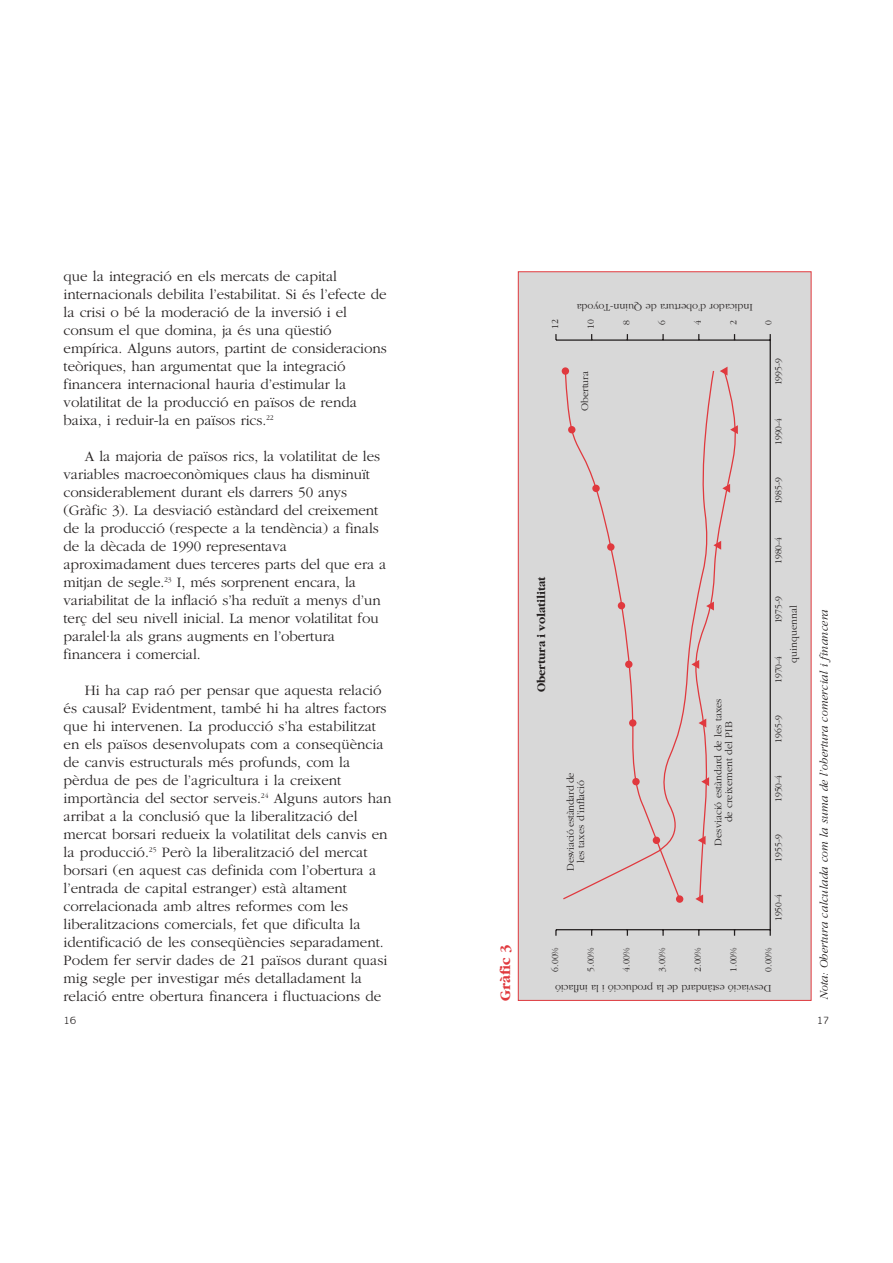
<style>
.page{position:relative;width:893px;height:1263px;background:#fff}
.page>*{position:absolute;margin:0;border:0;box-sizing:border-box;transform-origin:0 0}
.t1{font:300 15px/18px "Garamond";letter-spacing:-.005em;color:#231f1f}
.t2{font:700 15px "Garamond";color:#e0393e}
.t3{font:italic 300 12px "Garamond";color:#231f1f}
.t4{font:700 12px "Garamond";color:#231f1f}
.t5{font:300 10.5px/10.5px "Garamond";color:#231f1f;text-align:center}
.t6{font:300 10.5px/10.5px "Garamond";letter-spacing:-.025em;color:#231f1f;text-align:center}
.t7{font:10.5px "Benguiat Gothic";color:#231f1f}
.t8{font:300 9.6px "Garamond";color:#231f1f}
</style>
<div class="page">
<div style="left:518px;top:272px;width:293px;height:728px;background:#d8d8d8"></div>
<svg style="left:555px;top:334px;width:216px;height:602px"></svg>
<svg style="left:695px;top:894px;width:8px;height:9px"></svg>
<svg style="left:697px;top:836px;width:8px;height:9px"></svg>
<svg style="left:701px;top:777px;width:8px;height:9px"></svg>
<svg style="left:698px;top:719px;width:8px;height:9px"></svg>
<svg style="left:691px;top:660px;width:8px;height:9px"></svg>
<svg style="left:706px;top:602px;width:8px;height:9px"></svg>
<svg style="left:713px;top:541px;width:8px;height:9px"></svg>
<svg style="left:722px;top:484px;width:8px;height:9px"></svg>
<svg style="left:730px;top:425px;width:7px;height:9px"></svg>
<svg style="left:719px;top:367px;width:8px;height:9px"></svg>
<div style="left:561px;top:367px;width:8px;height:8px;background:#e0393e;border-radius:50%"></div>
<div style="left:568px;top:426px;width:7px;height:7px;background:#e0393e;border-radius:50%"></div>
<div style="left:592px;top:485px;width:7px;height:7px;background:#e0393e;border-radius:50%"></div>
<div style="left:607px;top:543px;width:7px;height:8px;background:#e0393e;border-radius:50%"></div>
<div style="left:617px;top:602px;width:8px;height:7px;background:#e0393e;border-radius:50%"></div>
<div style="left:625px;top:661px;width:7px;height:7px;background:#e0393e;border-radius:50%"></div>
<div style="left:629px;top:719px;width:7px;height:8px;background:#e0393e;border-radius:50%"></div>
<div style="left:632px;top:778px;width:7px;height:7px;background:#e0393e;border-radius:50%"></div>
<div style="left:652px;top:837px;width:8px;height:7px;background:#e0393e;border-radius:50%"></div>
<div style="left:676px;top:895px;width:7px;height:8px;background:#e0393e;border-radius:50%"></div>
<p class="t1" style="left:64px;top:268px;width:325px">que la integració en els mercats de capital internacionals debilita l’estabilitat. Si és l’efecte de la crisi o bé la moderació de la inversió i el consum el que domina, ja és una qüestió empírica. Alguns autors, partint de consideracions teòriques, han argumentat que la integració financera internacional hauria d’estimular la volatilitat de la producció en països de renda baixa, i reduir-la en països rics.<sup>22</sup></p>
<p class="t1" style="left:64px;top:448px;width:324px;text-indent:21px">A la majoria de països rics, la volatilitat de les variables macroeconòmiques claus ha disminuït considerablement durant els darrers 50 anys (Gràfic 3). La desviació estàndard del creixement de la producció (respecte a la tendència) a finals de la dècada de 1990 representava aproximadament dues terceres parts del que era a mitjan de segle.<sup>23</sup> I, més sorprenent encara, la variabilitat de la inflació s’ha reduït a menys d’un terç del seu nivell inicial. La menor volatilitat fou paralel·la als grans augments en l’obertura financera i comercial.</p>
<p class="t1" style="left:64px;top:682px;width:329px;text-indent:21px">Hi ha cap raó per pensar que aquesta relació és causal? Evidentment, també hi ha altres factors que hi intervenen. La producció s’ha estabilitzat en els països desenvolupats com a conseqüència de canvis estructurals més profunds, com la pèrdua de pes de l’agricultura i la creixent importància del sector serveis.<sup>24</sup> Alguns autors han arribat a la conclusió que la liberalització del mercat borsari redueix la volatilitat dels canvis en la producció.<sup>25</sup> Però la liberalització del mercat borsari (en aquest cas definida com l’obertura a l’entrada de capital estranger) està altament correlacionada amb altres reformes com les liberalitzacions comercials, fet que dificulta la identificació de les conseqüències separadament.<br>Podem fer servir dades de 21 països durant quasi mig segle per investigar més detalladament la relació entre obertura financera i fluctuacions de</p>
<p class="t7" style="left:64px;top:1017px;width:14px">16</p>
<p class="t7" style="left:816px;top:1017px;width:14px">17</p>
<p class="t5" style="left:752px;top:312px;width:178px;rotate:-180deg">Indicador d’obertura de Quinn-Toyoda</p>
<p class="t8" style="left:551px;top:329px;width:11px;rotate:-90deg">12</p>
<p class="t8" style="left:587px;top:329px;width:11px;rotate:-90deg">10</p>
<p class="t8" style="left:764px;top:325px;width:6px;rotate:-90deg">0</p>
<p class="t8" style="left:622px;top:325px;width:6px;rotate:-90deg">8</p>
<p class="t8" style="left:658px;top:325px;width:6px;rotate:-90deg">6</p>
<p class="t8" style="left:694px;top:325px;width:6px;rotate:-90deg">4</p>
<p class="t8" style="left:729px;top:325px;width:6px;rotate:-90deg">2</p>
<p class="t8" style="left:774px;top:385px;width:29px;rotate:-90deg">1995-9</p>
<p class="t5" style="left:580px;top:411px;width:42px;rotate:-90deg">Obertura</p>
<p class="t8" style="left:774px;top:445px;width:29px;rotate:-90deg">1990-4</p>
<p class="t8" style="left:774px;top:504px;width:29px;rotate:-90deg">1985-9</p>
<p class="t8" style="left:774px;top:564px;width:29px;rotate:-90deg">1980-4</p>
<p class="t4" style="left:536px;top:692px;width:117px;rotate:-90deg">Obertura i volatilitat</p>
<p class="t8" style="left:774px;top:623px;width:29px;rotate:-90deg">1975-9</p>
<p class="t5" style="left:789px;top:663px;width:58px;rotate:-90deg">quinquennal</p>
<p class="t3" style="left:819px;top:1000px;width:392px;rotate:-90deg">Nota: Obertura calculada com la suma de l’obertura comercial i financera</p>
<p class="t8" style="left:774px;top:683px;width:29px;rotate:-90deg">1970-4</p>
<p class="t5" style="left:713px;top:846px;width:148px;rotate:-90deg">Desviació estàndard de les taxes de creixement del PIB</p>
<p class="t8" style="left:774px;top:743px;width:29px;rotate:-90deg">1965-9</p>
<p class="t6" style="left:566px;top:871px;width:100px;rotate:-90deg">Desviació estàndard de les taxes d’inflació</p>
<p class="t8" style="left:774px;top:802px;width:29px;rotate:-90deg">1950-4</p>
<p class="t8" style="left:774px;top:862px;width:29px;rotate:-90deg">1955-9</p>
<p class="t8" style="left:774px;top:921px;width:29px;rotate:-90deg">1950-4</p>
<p class="t2" style="left:499px;top:1001px;width:58px;rotate:-90deg">Gràfic 3</p>
<p class="t8" style="left:551px;top:972px;width:26px;rotate:-90deg">6.00%</p>
<p class="t8" style="left:587px;top:972px;width:26px;rotate:-90deg">5.00%</p>
<p class="t8" style="left:622px;top:972px;width:26px;rotate:-90deg">4.00%</p>
<p class="t8" style="left:658px;top:972px;width:26px;rotate:-90deg">3.00%</p>
<p class="t8" style="left:694px;top:972px;width:26px;rotate:-90deg">2.00%</p>
<p class="t8" style="left:729px;top:972px;width:26px;rotate:-90deg">1.00%</p>
<p class="t8" style="left:764px;top:972px;width:26px;rotate:-90deg">0.00%</p>
<p class="t5" style="left:771px;top:992px;width:218px;rotate:-180deg">Desviació estàndard de la producció i la inflació</p>
</div>
